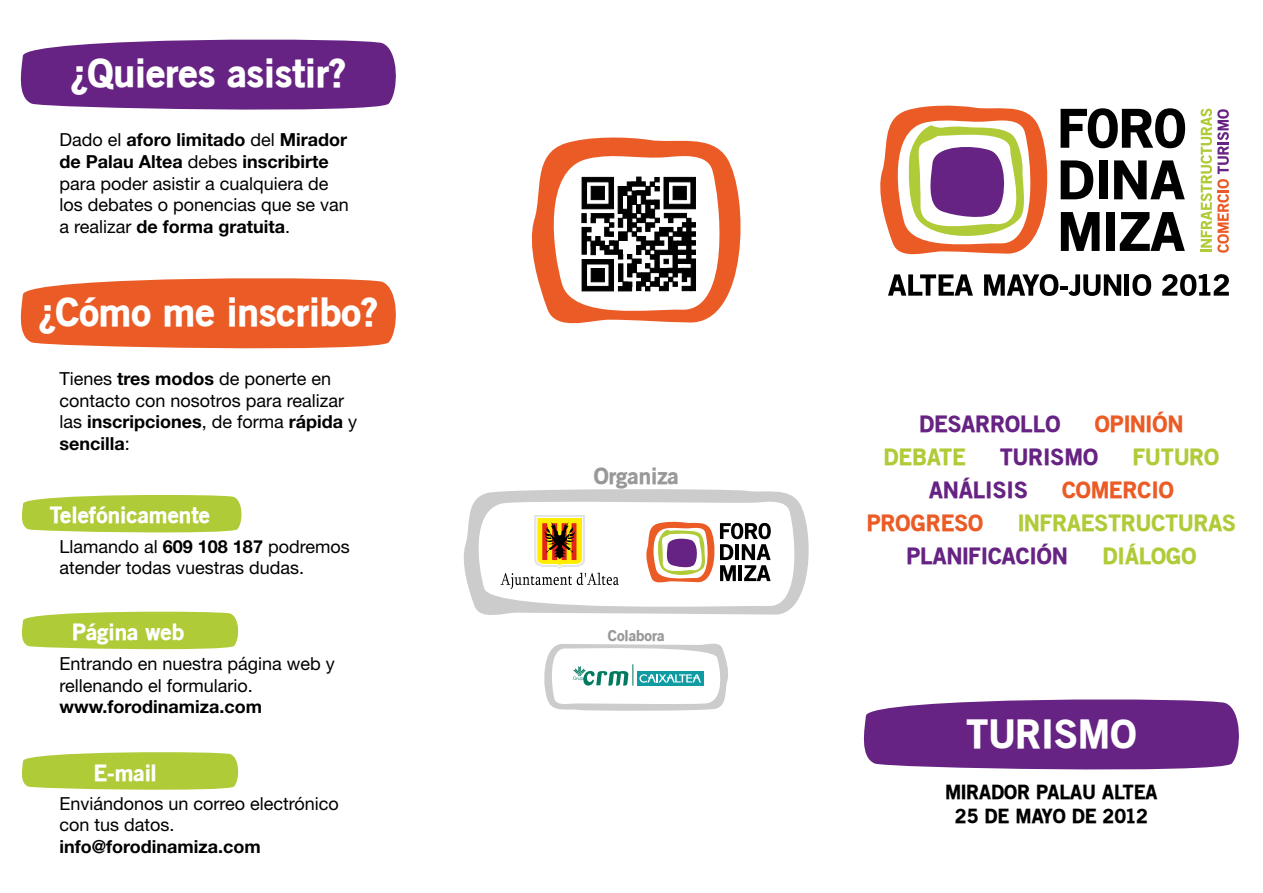
<style>
.page{position:relative;width:1263px;height:893px;background:#fff}
.page>*{position:absolute;margin:0;border:0;box-sizing:border-box;transform-origin:0 0}
.t1{font:900 39px "Old Sans";color:#fff}
.t2{font:900 22.5px "Old Sans";color:#662383}
.t3{font:900 22.5px "Old Sans";color:#afcb37}
.t4{font:900 22.5px "Old Sans";color:#fff}
.t5{font:900 22.5px "Old Sans";color:#eb5b25}
.t6{font:900 22.5px "Old Sans";color:#999}
.t7{font:900 19.5px/23.4px "Old Sans";color:#000;text-align:center}
.t8{font:18px/21.6px "Helvetica Neue LT Std";color:#000}
.t9{font:700 18px "Helvetica Neue LT Std";color:#000}
.t10{font:900 15px "Old Sans";color:#999}
.s1{font-weight:700}
</style>
<div class="page">
<svg style="left:863px;top:699px;width:376px;height:71px;background:#73358d"></svg>
<svg style="left:880px;top:105px;width:168px;height:150px"></svg>
<svg style="left:1200px;top:109px;width:29px;height:144px"></svg>
<svg style="left:1060px;top:108px;width:125px;height:40px"></svg>
<svg style="left:1061px;top:160px;width:32px;height:39px"></svg>
<div style="left:1099px;top:160px;width:9px;height:39px;background:#000"></div>
<svg style="left:1114px;top:160px;width:71px;height:39px"></svg>
<svg style="left:1061px;top:212px;width:38px;height:39px"></svg>
<div style="left:1106px;top:212px;width:8px;height:39px;background:#000"></div>
<svg style="left:1120px;top:212px;width:65px;height:39px"></svg>
<svg style="left:888px;top:274px;width:85px;height:22px"></svg>
<svg style="left:984px;top:274px;width:137px;height:22px"></svg>
<div style="left:1124px;top:274px;width:5px;height:22px;background:#000"></div>
<svg style="left:1132px;top:274px;width:19px;height:22px"></svg>
<svg style="left:1162px;top:274px;width:67px;height:22px"></svg>
<svg style="left:531px;top:137px;width:210px;height:187px"></svg>
<svg style="left:464px;top:489px;width:345px;height:126px"></svg>
<svg style="left:544px;top:643px;width:184px;height:68px"></svg>
<svg style="left:20px;top:39px;width:376px;height:71px;background:#73358d"></svg>
<svg style="left:20px;top:278px;width:376px;height:71px;background:#ec6937"></svg>
<svg style="left:21px;top:495px;width:221px;height:38px;background:#b6cf48"></svg>
<svg style="left:21px;top:611px;width:218px;height:39px;background:#b8d04d"></svg>
<svg style="left:21px;top:752px;width:218px;height:38px;background:#b6cf48"></svg>
<h1 class="t1" style="left:70px;top:49px;width:278px">¿Quieres asistir?</h1>
<p class="t8" style="left:60px;top:129px;width:291px">Dado el <span class="s1">aforo limitado</span> del <span class="s1">Mirador de Palau Altea</span> debes <span class="s1">inscribirte </span>para poder asistir a cualquiera de los debates o ponencias que se van a realizar <span class="s1">de forma gratuita</span>.</p>
<h1 class="t1" style="left:38px;top:287px;width:342px">¿Cómo me inscribo?</h1>
<p class="t8" style="left:60px;top:368px;width:299px">Tienes <span class="s1">tres modos</span> de ponerte en contacto con nosotros para realizar las <span class="s1">inscripciones</span>, de forma <span class="s1">rápida</span> y <span class="s1">sencilla</span>:</p>
<p class="t4" style="left:50px;top:500px;width:162px">Telefónicamente</p>
<p class="t8" style="left:60px;top:535px;width:292px">Llamando al <span class="s1">609 108 187</span> podremos atender todas vuestras dudas.</p>
<p class="t4" style="left:72px;top:618px;width:113px">Página web</p>
<p class="t8" style="left:60px;top:653px;width:277px">Entrando en nuestra página web y rellenando el formulario.</p>
<p class="t9" style="left:60px;top:696px;width:204px">www.forodinamiza.com</p>
<p class="t4" style="left:94px;top:759px;width:65px">E-mail</p>
<p class="t8" style="left:60px;top:792px;width:281px">Enviándonos un correo electrónico con tus datos.</p>
<p class="t9" style="left:60px;top:835px;width:203px">info@forodinamiza.com</p>
<p class="t6" style="left:594px;top:462px;width:87px">Organiza</p>
<p class="t10" style="left:608px;top:626px;width:58px">Colabora</p>
<p class="t2" style="left:919px;top:409px;width:143px">DESARROLLO</p>
<p class="t5" style="left:1095px;top:409px;width:91px">OPINIÓN</p>
<p class="t3" style="left:883px;top:442px;width:84px">DEBATE</p>
<p class="t2" style="left:1000px;top:442px;width:100px">TURISMO</p>
<p class="t3" style="left:1132px;top:442px;width:88px">FUTURO</p>
<p class="t2" style="left:929px;top:475px;width:100px">ANÁLISIS</p>
<p class="t5" style="left:1062px;top:475px;width:113px">COMERCIO</p>
<p class="t5" style="left:867px;top:508px;width:118px">PROGRESO</p>
<p class="t3" style="left:1017px;top:508px;width:220px">INFRAESTRUCTURAS</p>
<p class="t2" style="left:906px;top:541px;width:163px">PLANIFICACIÓN</p>
<p class="t3" style="left:1102px;top:541px;width:95px">DIÁLOGO</p>
<h1 class="t1" style="left:966px;top:709px;width:171px">TURISMO</h1>
<p class="t7" style="left:945px;top:780px;width:214px">MIRADOR PALAU ALTEA<br>25 DE MAYO DE 2012</p>
</div>
